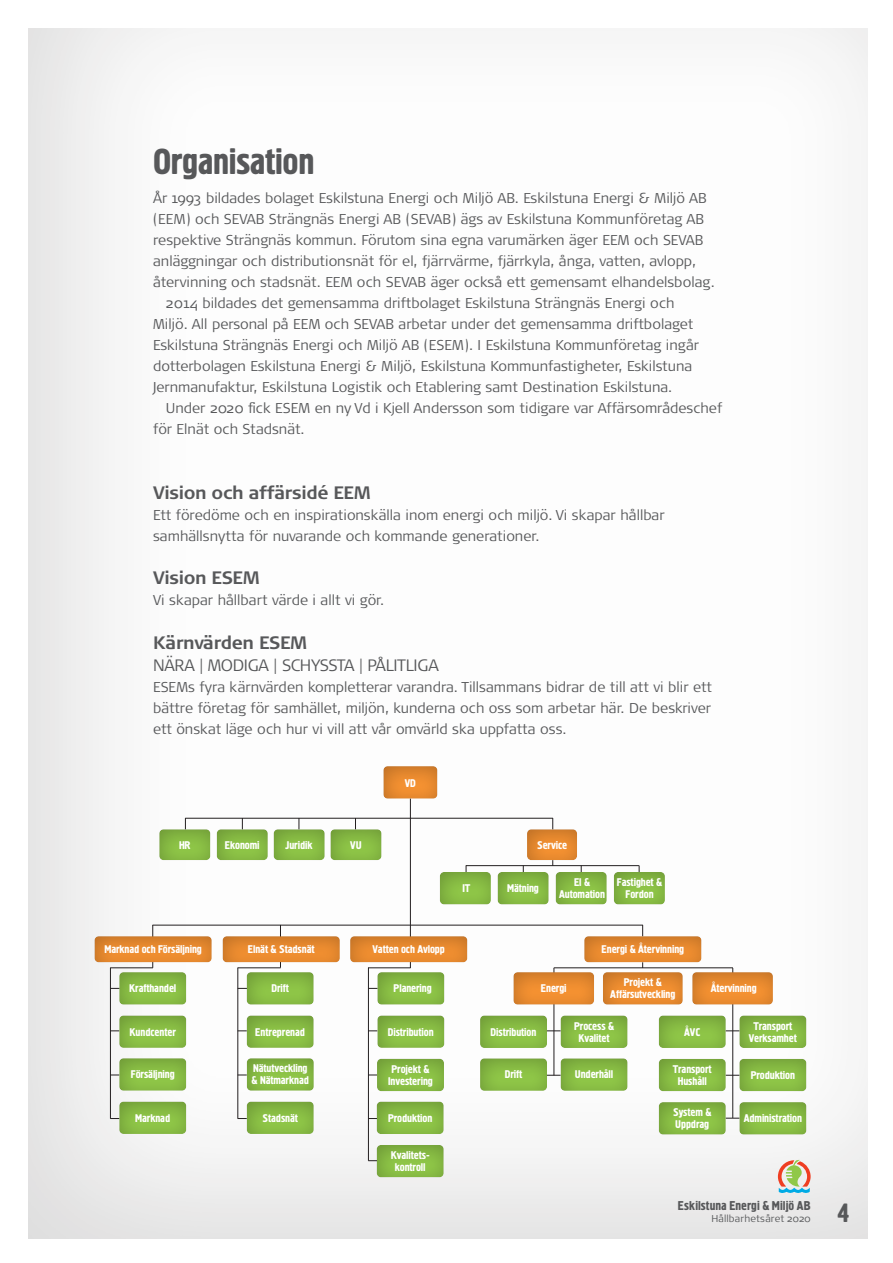
<style>
.page{position:relative;width:893px;height:1263px;background:#fff}
.page>*{position:absolute;margin:0;border:0;box-sizing:border-box;transform-origin:0 0}
.Rubbe_HUVUD{font:36px "Hermes";letter-spacing:-.01em;color:#57585a}
.t1{font:26.4px "Hermes";color:#57585a}
.Rubbe_MELLAN{font:700 18px "Signa Pro";letter-spacing:-.02em;color:#57585a}
.Rubbe_MELLAN-2{font:300 16.5px "Signa Pro";letter-spacing:-.02em;color:#57585a}
.Bröd{font:300 14.25px/21px "Signa Pro";color:#57585a}
.Bröd_indrag{font:300 14.25px/21px "Signa Pro";color:#57585a}
.t2{font:12.75px "Hermes";letter-spacing:.005em;color:#57585a}
.t3{font:11.1px/11.9px "Hermes";letter-spacing:-.01em;color:#fff;text-align:center}
.t4{font:300 9.9px "Signa Pro";letter-spacing:.01em;color:#57585a}
</style>
<div class="page">
<div style="left:27px;top:27px;width:842px;height:1212px;background:#231f20;opacity:.15"></div>
<svg style="left:778px;top:1160px;width:33px;height:33px"></svg>
<hr style="left:152px;top:925px;width:1px;height:43px;background:#231f20">
<hr style="left:238px;top:968px;width:1px;height:150px;background:#231f20">
<hr style="left:110px;top:968px;width:1px;height:150px;background:#231f20">
<hr style="left:280px;top:925px;width:1px;height:43px;background:#231f20">
<hr style="left:410px;top:925px;width:1px;height:43px;background:#231f20">
<hr style="left:368px;top:968px;width:1px;height:193px;background:#231f20">
<hr style="left:732px;top:968px;width:1px;height:150px;background:#231f20">
<hr style="left:554px;top:968px;width:1px;height:107px;background:#231f20">
<div style="left:381px;top:766px;width:57px;height:34px;background:#231f20;opacity:.3"></div>
<div style="left:158px;top:828px;width:54px;height:34px;background:#231f20;opacity:.3"></div>
<div style="left:215px;top:828px;width:54px;height:34px;background:#231f20;opacity:.3"></div>
<div style="left:117px;top:971px;width:69px;height:36px;background:#231f20;opacity:.3"></div>
<div style="left:245px;top:971px;width:69px;height:36px;background:#231f20;opacity:.3"></div>
<div style="left:478px;top:1014px;width:69px;height:36px;background:#231f20;opacity:.3"></div>
<div style="left:478px;top:1057px;width:69px;height:36px;background:#231f20;opacity:.3"></div>
<div style="left:511px;top:971px;width:84px;height:36px;background:#231f20;opacity:.3"></div>
<div style="left:600px;top:971px;width:84px;height:36px;background:#231f20;opacity:.3"></div>
<div style="left:690px;top:971px;width:84px;height:36px;background:#231f20;opacity:.3"></div>
<div style="left:376px;top:971px;width:69px;height:36px;background:#231f20;opacity:.3"></div>
<div style="left:657px;top:1014px;width:69px;height:36px;background:#231f20;opacity:.3"></div>
<div style="left:117px;top:1014px;width:69px;height:36px;background:#231f20;opacity:.3"></div>
<div style="left:245px;top:1014px;width:69px;height:36px;background:#231f20;opacity:.3"></div>
<div style="left:376px;top:1014px;width:69px;height:36px;background:#231f20;opacity:.3"></div>
<div style="left:657px;top:1057px;width:69px;height:36px;background:#231f20;opacity:.3"></div>
<div style="left:375px;top:1057px;width:69px;height:36px;background:#231f20;opacity:.3"></div>
<div style="left:657px;top:1101px;width:69px;height:36px;background:#231f20;opacity:.3"></div>
<div style="left:117px;top:1057px;width:69px;height:36px;background:#231f20;opacity:.3"></div>
<div style="left:245px;top:1057px;width:69px;height:36px;background:#231f20;opacity:.3"></div>
<div style="left:559px;top:1014px;width:69px;height:36px;background:#231f20;opacity:.3"></div>
<div style="left:559px;top:1057px;width:69px;height:36px;background:#231f20;opacity:.3"></div>
<div style="left:375px;top:1100px;width:69px;height:36px;background:#231f20;opacity:.3"></div>
<div style="left:738px;top:1014px;width:69px;height:36px;background:#231f20;opacity:.3"></div>
<div style="left:117px;top:1100px;width:69px;height:36px;background:#231f20;opacity:.3"></div>
<div style="left:245px;top:1100px;width:69px;height:36px;background:#231f20;opacity:.3"></div>
<div style="left:375px;top:1143px;width:69px;height:36px;background:#231f20;opacity:.3"></div>
<div style="left:738px;top:1057px;width:69px;height:36px;background:#231f20;opacity:.3"></div>
<div style="left:738px;top:1101px;width:69px;height:36px;background:#231f20;opacity:.3"></div>
<div style="left:272px;top:828px;width:54px;height:34px;background:#231f20;opacity:.3"></div>
<div style="left:329px;top:828px;width:54px;height:34px;background:#231f20;opacity:.3"></div>
<div style="left:524px;top:828px;width:54px;height:34px;background:#231f20;opacity:.3"></div>
<div style="left:92px;top:935px;width:120px;height:30px;background:#231f20;opacity:.3"></div>
<div style="left:348px;top:935px;width:120px;height:30px;background:#231f20;opacity:.3"></div>
<div style="left:220px;top:935px;width:120px;height:30px;background:#231f20;opacity:.3"></div>
<div style="left:582px;top:935px;width:120px;height:30px;background:#231f20;opacity:.3"></div>
<div style="left:438px;top:870px;width:54px;height:36px;background:#231f20;opacity:.3"></div>
<div style="left:496px;top:870px;width:54px;height:36px;background:#231f20;opacity:.3"></div>
<div style="left:554px;top:870px;width:54px;height:36px;background:#231f20;opacity:.3"></div>
<div style="left:612px;top:870px;width:54px;height:36px;background:#231f20;opacity:.3"></div>
<hr style="left:410px;top:799px;width:1px;height:126px;background:#231f20">
<hr style="left:153px;top:925px;width:490px;height:1px;background:#231f20">
<hr style="left:554px;top:967px;width:179px;height:1px;background:#231f20">
<hr style="left:368px;top:967px;width:43px;height:1px;background:#231f20">
<hr style="left:238px;top:967px;width:43px;height:1px;background:#231f20">
<hr style="left:110px;top:967px;width:43px;height:1px;background:#231f20">
<hr style="left:185px;top:818px;width:368px;height:1px;background:#231f20">
<hr style="left:466px;top:865px;width:173px;height:1px;background:#231f20">
<svg style="left:726px;top:1030px;width:13px;height:1px"></svg>
<svg style="left:547px;top:1030px;width:14px;height:1px"></svg>
<svg style="left:726px;top:1075px;width:13px;height:1px"></svg>
<svg style="left:547px;top:1075px;width:14px;height:1px"></svg>
<svg style="left:726px;top:1118px;width:13px;height:1px"></svg>
<p class="Rubbe_HUVUD" style="left:153px;top:138px;width:163px">Organisation</p>
<p class="Bröd" style="left:153px;top:187px;width:563px">År 1993 bildades bolaget Eskilstuna Energi och Miljö AB. Eskilstuna Energi &amp; Miljö AB (EEM) och SEVAB Strängnäs Energi AB (SEVAB) ägs av Eskilstuna Kommunföretag AB respektive Strängnäs kommun. Förutom sina egna varumärken äger EEM och SEVAB anläggningar och distributionsnät för el, fjärrvärme, fjärrkyla, ånga, vatten, avlopp, återvinning och stadsnät. EEM och SEVAB äger också ett gemensamt elhandelsbolag.</p>
<p class="Bröd_indrag" style="left:153px;top:292px;width:548px;text-indent:13px">2014 bildades det gemensamma driftbolaget Eskilstuna Strängnäs Energi och Miljö. All personal på EEM och SEVAB arbetar under det gemensamma driftbolaget Eskilstuna Strängnäs Energi och Miljö AB (ESEM). I Eskilstuna Kommunföretag ingår dotterbolagen Eskilstuna Energi &amp; Miljö, Eskilstuna Kommunfastigheter, Eskilstuna Jernmanufaktur, Eskilstuna Logistik och Etablering samt Destination Eskilstuna.</p>
<p class="Bröd_indrag" style="left:153px;top:397px;width:571px;text-indent:13px">Under 2020 fick ESEM en ny Vd i Kjell Andersson som tidigare var Affärsområdeschef för Elnät och Stadsnät.</p>
<p class="Rubbe_MELLAN" style="left:153px;top:480px;width:219px">Vision och affärsidé EEM</p>
<p class="Bröd" style="left:153px;top:504px;width:513px">Ett föredöme och en inspirationskälla inom energi och miljö. Vi skapar hållbar samhällsnytta för nuvarande och kommande generationer.</p>
<p class="Rubbe_MELLAN" style="left:153px;top:565px;width:108px">Vision ESEM</p>
<p class="Bröd" style="left:153px;top:589px;width:233px">Vi skapar hållbart värde i allt vi gör.</p>
<p class="Rubbe_MELLAN" style="left:153px;top:630px;width:155px">Kärnvärden ESEM</p>
<p class="Rubbe_MELLAN-2" style="left:153px;top:654px;width:287px">NÄRA | MODIGA | SCHYSSTA | PÅLITLIGA</p>
<p class="Bröd" style="left:153px;top:676px;width:560px;text-align:justify">ESEMs fyra kärnvärden kompletterar varandra. Tillsammans bidrar de till att vi blir ett bättre företag för samhället, miljön, kunderna och oss som arbetar här. De beskriver ett önskat läge och hur vi vill att vår omvärld ska uppfatta oss.</p>
<p class="t3" style="left:179px;top:839px;width:13px">HR</p>
<p class="t3" style="left:225px;top:839px;width:36px">Ekonomi</p>
<p class="t3" style="left:405px;top:777px;width:13px">VD</p>
<p class="t3" style="left:286px;top:839px;width:28px">Juridik</p>
<p class="t3" style="left:350px;top:839px;width:13px">VU</p>
<p class="t3" style="left:537px;top:839px;width:32px">Service</p>
<p class="t3" style="left:462px;top:882px;width:9px">IT</p>
<p class="t3" style="left:507px;top:882px;width:33px">Mätning</p>
<p class="t3" style="left:574px;top:876px;width:18px">El &amp;</p>
<p class="t3" style="left:559px;top:888px;width:47px">Automation</p>
<p class="t3" style="left:617px;top:876px;width:47px">Fastighet &amp;<br>Fordon</p>
<p class="t3" style="left:104px;top:943px;width:99px">Marknad och Försäljning</p>
<p class="t3" style="left:248px;top:943px;width:68px">Elnät &amp; Stadsnät</p>
<p class="t3" style="left:373px;top:943px;width:74px">Vatten och Avlopp</p>
<p class="t3" style="left:601px;top:943px;width:84px">Energi &amp; Återvinning</p>
<p class="t3" style="left:129px;top:982px;width:49px">Krafthandel</p>
<p class="t3" style="left:271px;top:982px;width:19px">Drift</p>
<p class="t3" style="left:394px;top:982px;width:40px">Planering</p>
<p class="t3" style="left:541px;top:982px;width:27px">Energi</p>
<p class="t3" style="left:624px;top:976px;width:40px">Projekt &amp;</p>
<p class="t3" style="left:610px;top:988px;width:67px">Affärsutveckling</p>
<p class="t3" style="left:711px;top:982px;width:48px">Återvinning</p>
<p class="t3" style="left:130px;top:1026px;width:48px">Kundcenter</p>
<p class="t3" style="left:255px;top:1026px;width:51px">Entreprenad</p>
<p class="t3" style="left:388px;top:1026px;width:47px">Distribution</p>
<p class="t3" style="left:131px;top:1068px;width:45px">Försäljning</p>
<p class="t3" style="left:252px;top:1063px;width:59px;text-align:left">Nätutveckling &amp; Nätmarknad</p>
<p class="t3" style="left:391px;top:1063px;width:40px">Projekt &amp;</p>
<p class="t3" style="left:388px;top:1075px;width:46px">Investering</p>
<p class="t3" style="left:491px;top:1026px;width:47px">Distribution</p>
<p class="t3" style="left:505px;top:1069px;width:19px">Drift</p>
<p class="t3" style="left:574px;top:1020px;width:41px">Process &amp;<br>Kvalitet</p>
<p class="t3" style="left:575px;top:1069px;width:40px">Underhåll</p>
<p class="t3" style="left:684px;top:1026px;width:18px">ÅVC</p>
<p class="t3" style="left:673px;top:1063px;width:41px">Transport</p>
<p class="t3" style="left:678px;top:1075px;width:30px">Hushåll</p>
<p class="t3" style="left:753px;top:1020px;width:41px">Transport</p>
<p class="t3" style="left:749px;top:1032px;width:50px">Verksamhet</p>
<p class="t3" style="left:751px;top:1069px;width:46px">Produktion</p>
<p class="t3" style="left:135px;top:1112px;width:37px">Marknad</p>
<p class="t3" style="left:262px;top:1112px;width:37px">Stadsnät</p>
<p class="t3" style="left:388px;top:1112px;width:46px">Produktion</p>
<p class="t3" style="left:673px;top:1106px;width:40px">System &amp;</p>
<p class="t3" style="left:675px;top:1118px;width:35px">Uppdrag</p>
<p class="t3" style="left:744px;top:1112px;width:60px">Administration</p>
<p class="t3" style="left:391px;top:1149px;width:40px">Kvalitets&shy;kontroll</p>
<p class="t2" style="left:678px;top:1197px;width:134px">Eskilstuna Energi &amp; Miljö AB</p>
<p class="t4" style="left:711px;top:1211px;width:101px">Hållbarhetsåret 2020</p>
<h2 class="t1" style="left:838px;top:1196px;width:13px">4</h2>
</div>
